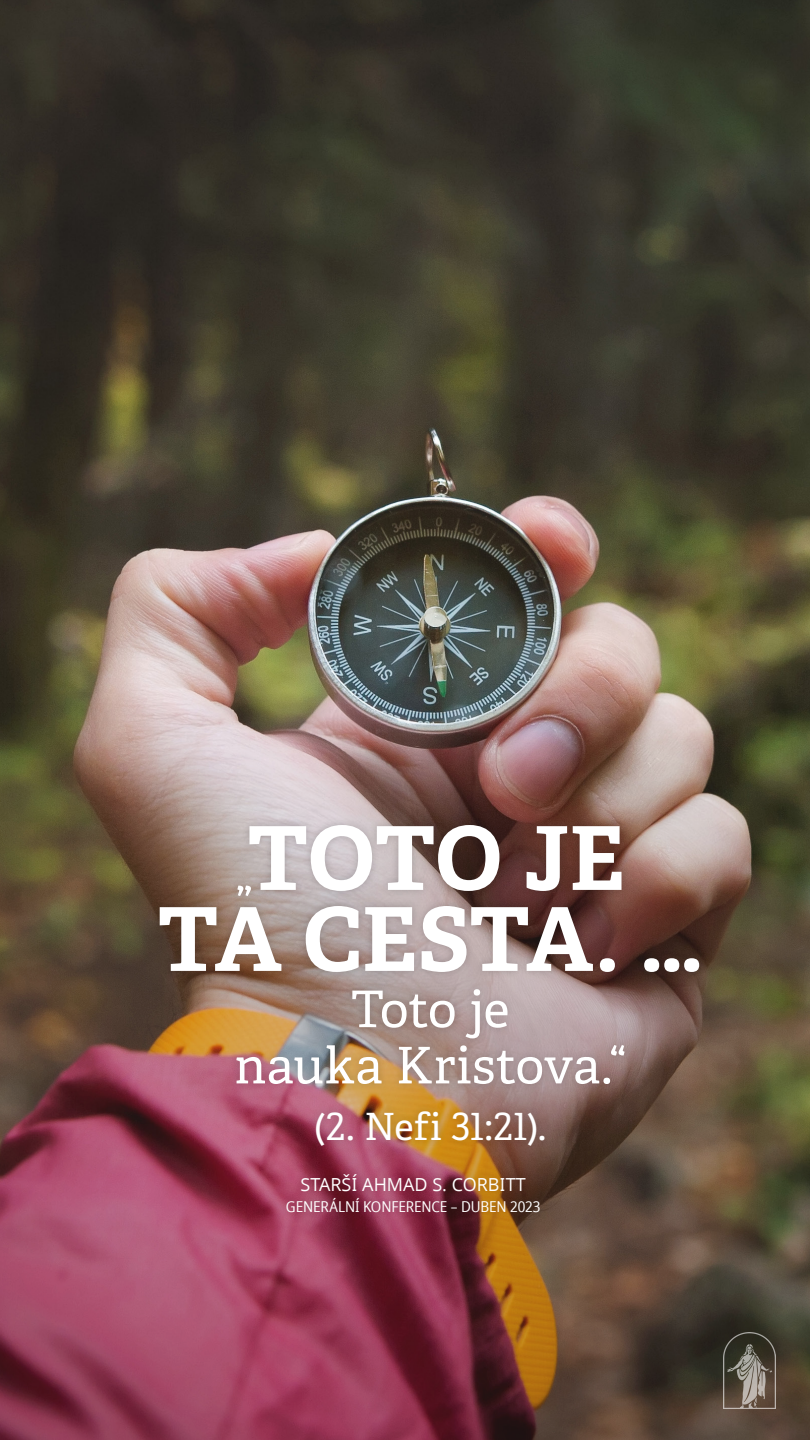
<style>
.page{position:relative;width:810px;height:1440px;background:#fff}
.page>*{position:absolute;margin:0;border:0;box-sizing:border-box;transform-origin:0 0}
.Pull_Quote_Corbitt{font:700 88.05px/81px "Helam Slablds Lat";letter-spacing:-.005em;color:#fff;text-align:center}
.Pull_Quote_Corbitt-2{font:50.55px/56.2px "Helam Slablds Lat";color:#fff;text-align:center}
.Pull_Quote_Corbitt-3{font:37.5px "Helam Slablds Lat";letter-spacing:.005em;color:#fff}
.Side_QT_Citation_whi{font:18px "Dots Solidlds Lat";color:#fff}
.Side_QT_Citation_whi-2{font:15px "Dots Solid Condlds Lat";letter-spacing:-.005em;color:#fff}
.s1{font-weight:400;font-size:50.55px}
</style>
<div class="page">
<img style="left:0;top:0;width:810px;height:696px">
<img style="left:0;top:696px;width:810px;height:744px">
<div style="left:151px;top:817px;width:556px;height:403px;background:#231f20;opacity:.24"></div>
<img style="left:724px;top:1333px;width:51px;height:75px">
<p class="Pull_Quote_Corbitt" style="left:158px;top:817px;width:547px"><span class="s1">„</span>TOTO JE<br>TA CESTA. …</p>
<p class="Pull_Quote_Corbitt-2" style="left:234px;top:980px;width:393px">Toto je<br>nauka Kristova.“</p>
<p class="Pull_Quote_Corbitt-3" style="left:314px;top:1097px;width:233px">(2. Nefi 31:21).</p>
<p class="Side_QT_Citation_whi" style="left:301px;top:1172px;width:227px">STARŠÍ AHMAD S. CORBITT</p>
<p class="Side_QT_Citation_whi-2" style="left:286px;top:1195px;width:256px">GENERÁLNÍ KONFERENCE – DUBEN 2023</p>
</div>
